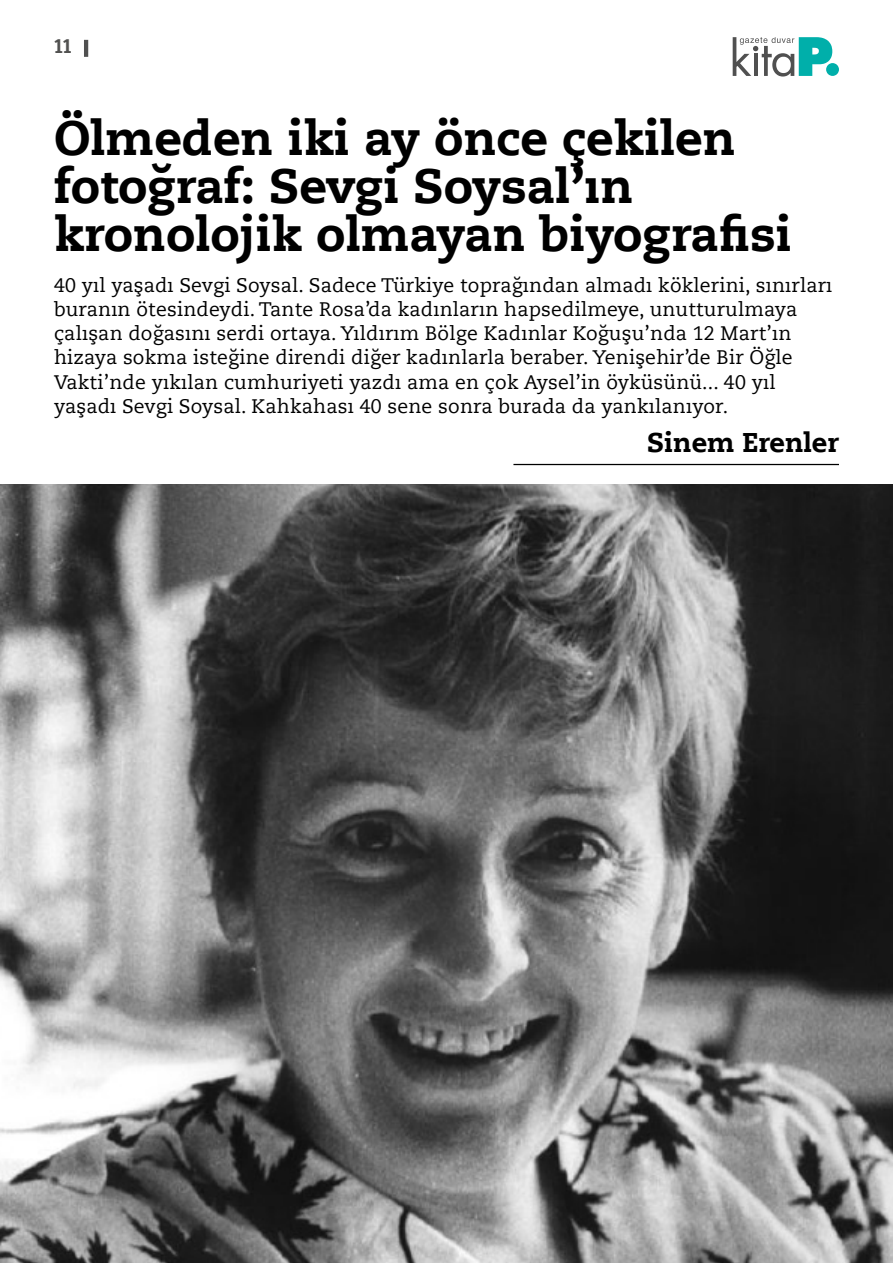
<style>
.page{position:relative;width:893px;height:1263px;background:#fff}
.page>*{position:absolute;margin:0;border:0;box-sizing:border-box;transform-origin:0 0}
.t1{font:700 48px/48px "Caecilia LT Std Roman";color:#000}
.t2{font:700 27px "Caecilia LT Std Roman";color:#000}
.t3{font:500 21px "Pridi";color:#515150}
.t4{font:19.5px/24px "Caecilia LT Std Roman";letter-spacing:.01em;color:#000}
</style>
<div class="page">
<svg style="left:733px;top:37px;width:99px;height:40px"></svg>
<div style="left:826px;top:63px;width:13px;height:13px;background:#00afaa;border-radius:50%"></div>
<hr style="left:84px;top:40px;width:4px;height:17px;background:#505050">
<img style="left:0;top:485px;width:893px;height:778px">
<hr style="left:513px;top:464px;width:326px;height:1px;background:#000">
<p class="t3" style="left:54px;top:31px;width:19px">11</p>
<h1 class="t1" style="left:54px;top:114px;width:739px">Ölmeden iki ay önce çekilen fotoğraf: Sevgi Soysal’ın kronolojik olmayan biyografisi</h1>
<p class="t4" style="left:54px;top:274px;width:780px">40 yıl yaşadı Sevgi Soysal. Sadece Türkiye toprağından almadı köklerini, sınırları buranın ötesindeydi. Tante Rosa’da kadınların hapsedilmeye, unutturulmaya çalışan doğasını serdi ortaya. Yıldırım Bölge Kadınlar Koğuşu’nda 12 Mart’ın hizaya sokma isteğine direndi diğer kadınlarla beraber. Yenişehir’de Bir Öğle Vakti’nde yıkılan cumhuriyeti yazdı ama en çok Aysel’in öyküsünü... 40 yıl yaşadı Sevgi Soysal. Kahkahası 40 sene sonra burada da yankılanıyor.</p>
<h2 class="t2" style="left:647px;top:425px;width:193px">Sinem Erenler</h2>
</div>
